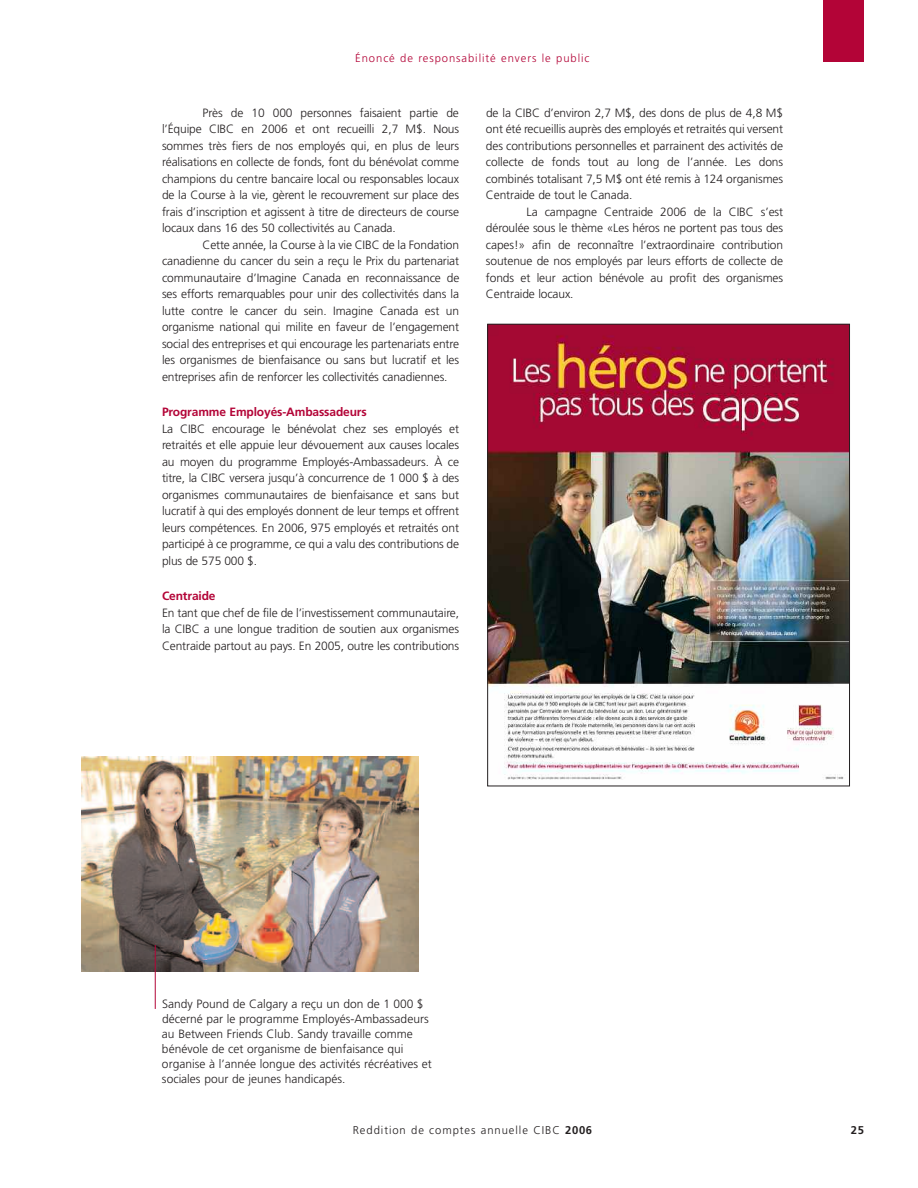
<style>
.page{position:relative;width:918px;height:1188px;background:#fff}
.page>*{position:absolute;margin:0;border:0;box-sizing:border-box;transform-origin:0 0}
.t1{font:300 12px/16.5px "Frutiger";letter-spacing:-.01em;color:#231f20;text-align:justify}
.t2{font:700 12px "Frutiger";letter-spacing:-.01em;color:#b30437}
.t3{font:300 11.25px "Frutiger";letter-spacing:.085em;color:#b30437}
.t4{font:300 11.25px "Frutiger";letter-spacing:.085em;color:#231f20}
.t5{font:700 11.25px "Frutiger";color:#231f20}
.s1{font-weight:700}
</style>
<div class="page">
<img style="left:81px;top:756px;width:337px;height:216px">
<hr style="left:155px;top:945px;width:1px;height:64px;background:#b30437">
<img style="left:489px;top:326px;width:359px;height:454px">
<div style="left:824px;top:0;width:40px;height:62px;background:#b30437"></div>
<p class="t3" style="left:355px;top:54px;width:236px">Énoncé de responsabilité envers le public</p>
<p class="t1" style="left:162px;top:106px;width:299px;text-indent:40px">Près de 10 000 personnes faisaient partie de l’Équipe CIBC en 2006 et ont recueilli 2,7 M$. Nous sommes très fiers de nos employés qui, en plus de leurs réalisations en collecte de fonds, font du bénévolat comme champions du centre bancaire local ou responsables locaux de la Course à la vie, gèrent le recouvrement sur place des frais d’inscription et agissent à titre de directeurs de course locaux dans 16 des 50 collectivités au Canada.</p>
<p class="t1" style="left:162px;top:238px;width:299px;text-indent:40px">Cette année, la Course à la vie CIBC de la Fondation canadienne du cancer du sein a reçu le Prix du partenariat communautaire d’Imagine Canada en reconnaissance de ses efforts remarquables pour unir des collectivités dans la lutte contre le cancer du sein. Imagine Canada est un organisme national qui milite en faveur de l’engagement social des entreprises et qui encourage les partenariats entre les organismes de bienfaisance ou sans but lucratif et les entreprises afin de renforcer les collectivités canadiennes.</p>
<p class="t2" style="left:162px;top:407px;width:206px">Programme Employés-Ambassadeurs</p>
<p class="t1" style="left:162px;top:421px;width:299px">La CIBC encourage le bénévolat chez ses employés et retraités et elle appuie leur dévouement aux causes locales au moyen du programme Employés-Ambassadeurs. À ce titre, la CIBC versera jusqu’à concurrence de 1 000 $ à des organismes communautaires de bienfaisance et sans but lucratif à qui des employés donnent de leur temps et offrent leurs compétences. En 2006, 975 employés et retraités ont participé à ce programme, ce qui a valu des contributions de plus de 575 000 $.</p>
<p class="t2" style="left:162px;top:591px;width:55px">Centraide</p>
<p class="t1" style="left:162px;top:605px;width:299px">En tant que chef de file de l’investissement communautaire, la CIBC a une longue tradition de soutien aux organismes Centraide partout au pays. En 2005, outre les contributions</p>
<p class="t1" style="left:486px;top:106px;width:299px">de la CIBC d’environ 2,7 M$, des dons de plus de 4,8 M$ ont été recueillis auprès des employés et retraités qui versent des contributions personnelles et parrainent des activités de collecte de fonds tout au long de l’année. Les dons combinés totalisant 7,5 M$ ont été remis à 124 organismes Centraide de tout le Canada.</p>
<p class="t1" style="left:486px;top:205px;width:299px;text-indent:40px">La campagne Centraide 2006 de la CIBC s’est déroulée sous le thème «Les héros ne portent pas tous des capes!» afin de reconnaître l’extraordinaire contribution soutenue de nos employés par leurs efforts de collecte de fonds et leur action bénévole au profit des organismes Centraide locaux.</p>
<p class="t1" style="left:162px;top:997px;width:271px;line-height:15px;text-align:left">Sandy Pound de Calgary a reçu un don de 1 000 $ décerné par le programme Employés-Ambassadeurs au Between Friends Club. Sandy travaille comme bénévole de cet organisme de bienfaisance qui organise à l’année longue des activités récréatives et sociales pour de jeunes handicapés.</p>
<p class="t4" style="left:353px;top:1126px;width:241px">Reddition de comptes annuelle CIBC <span class="s1">2006</span></p>
<p class="t5" style="left:851px;top:1126px;width:15px">25</p>
</div>
